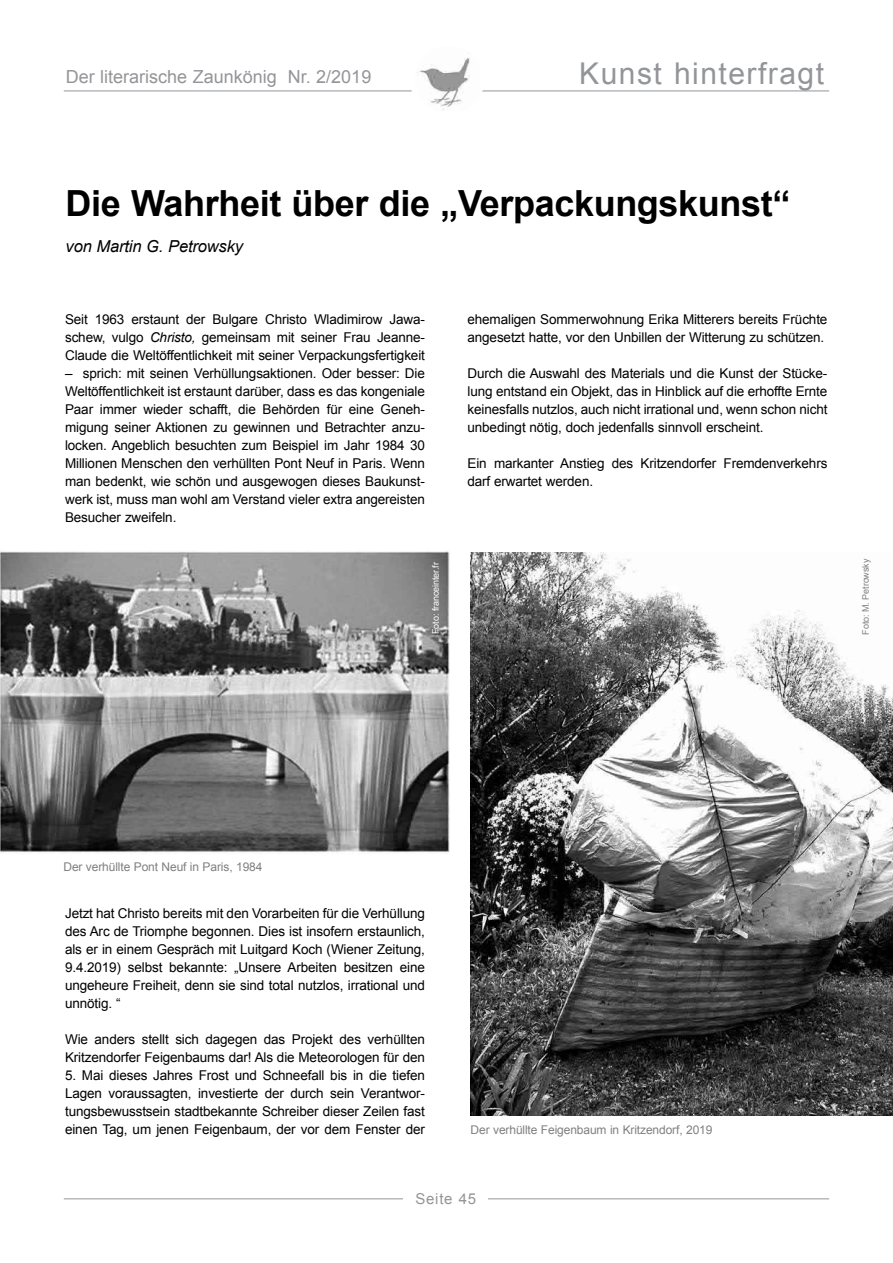
<style>
.page{position:relative;width:893px;height:1263px;background:#fff}
.page>*{position:absolute;margin:0;border:0;box-sizing:border-box;transform-origin:0 0}
.t1{font:700 36px "Arial";letter-spacing:-.01em;color:#000}
.t2{font:30px "Arial";letter-spacing:.05em;color:#939598}
.t3{font:18px "Arial";color:#939598}
.t4{font:italic 16.5px "Arial";letter-spacing:-.01em;color:#000}
.t5{font:15px "Arial";letter-spacing:.05em;color:#939598}
.t6{font:13.5px/18px "Arial";letter-spacing:-.01em;color:#000;text-align:justify}
.t7{font:12px "Arial";letter-spacing:-.01em;color:#808080}
.t8{font:9px "Arial";letter-spacing:-.01em;color:#fff}
.t9{font:9px "Arial";letter-spacing:-.01em;color:#808080}
.s1{font-style:italic}
</style>
<div class="page">
<img style="left:471px;top:552px;width:422px;height:563px">
<img style="left:0;top:551px;width:450px;height:302px">
<hr style="left:64px;top:91px;width:765px;height:1px;background:#939598">
<div style="left:410px;top:45px;width:69px;height:69px;background:#fff;border-radius:50%"></div>
<hr style="left:64px;top:1198px;width:765px;height:1px;background:#939598">
<div style="left:404px;top:1191px;width:84px;height:27px;background:#fff"></div>
<img style="left:417px;top:58px;width:63px;height:52px">
<div style="left:415px;top:45px;width:69px;height:69px;border:1px solid #fff;border-radius:50%"></div>
<h3 class="t3" style="left:66px;top:65px;width:307px">Der literarische Zaunkönig Nr. 2/2019</h3>
<h2 class="t2" style="left:579px;top:54px;width:246px">Kunst hinterfragt</h2>
<h1 class="t1" style="left:66px;top:180px;width:726px">Die Wahrheit über die „Verpackungskunst“</h1>
<p class="t4" style="left:66px;top:236px;width:179px">von Martin G. Petrowsky</p>
<p class="t6" style="left:65px;top:310px;width:361px">Seit 1963 erstaunt der Bulgare Christo Wladimirow Jawa&shy;schew, vulgo <span class="s1">Christo,</span> gemeinsam mit seiner Frau Jeanne-Claude die Weltöffentlichkeit mit seiner Verpackungsfertigkeit</p>
<p class="t6" style="left:65px;top:364px;width:361px">– sprich: mit seinen Verhüllungsaktionen. Oder besser: Die Weltöffentlichkeit ist erstaunt darüber, dass es das kongeniale Paar immer wieder schafft, die Behörden für eine Geneh&shy;migung seiner Aktionen zu gewinnen und Betrachter anzu&shy;locken. Angeblich besuchten zum Beispiel im Jahr 1984 30<br>Millionen Menschen den verhüllten Pont Neuf in Paris. Wenn man bedenkt, wie schön und ausgewogen dieses Baukunst&shy;werk ist, muss man wohl am Verstand vieler extra angereisten Besucher zweifeln.</p>
<p class="t6" style="left:468px;top:310px;width:361px">ehemaligen Sommerwohnung Erika Mitterers bereits Früchte angesetzt hatte, vor den Unbillen der Witterung zu schützen.</p>
<p class="t6" style="left:468px;top:364px;width:361px">Durch die Auswahl des Materials und die Kunst der Stücke&shy;lung entstand ein Objekt, das in Hinblick auf die erhoffte Ernte keinesfalls nutzlos, auch nicht irrational und, wenn schon nicht unbedingt nötig, doch jedenfalls sinnvoll erscheint.</p>
<p class="t6" style="left:468px;top:454px;width:361px">Ein markanter Anstieg des Kritzendorfer Fremdenverkehrs darf erwartet werden.</p>
<p class="t7" style="left:63px;top:859px;width:200px">Der verhüllte Pont Neuf in Paris, 1984</p>
<p class="t8" style="left:430px;top:634px;width:73px;rotate:-90deg">Foto: franceinter.fr</p>
<p class="t9" style="left:860px;top:635px;width:77px;rotate:-90deg">Foto: M. Petrowsky</p>
<p class="t6" style="left:65px;top:904px;width:361px">Jetzt hat Christo bereits mit den Vorarbeiten für die Verhüllung des Arc de Triomphe begonnen. Dies ist insofern erstaunlich, als er in einem Gespräch mit Luitgard Koch (Wiener Zeitung, 9.4.2019) selbst bekannte: „Unsere Arbeiten besitzen eine ungeheure Freiheit, denn sie sind total nutzlos, irrational und unnötig. “</p>
<p class="t6" style="left:65px;top:1030px;width:361px">Wie anders stellt sich dagegen das Projekt des verhüllten<br>Kritzendorfer Feigenbaums dar! Als die Meteorologen für den</p>
<p class="t6" style="left:65px;top:1066px;width:361px">5. Mai dieses Jahres Frost und Schneefall bis in die tiefen Lagen voraussagten, investierte der durch sein Verantwor&shy;tungsbewusstsein stadtbekannte Schreiber dieser Zeilen fast einen Tag, um jenen Feigenbaum, der vor dem Fenster der</p>
<p class="t7" style="left:471px;top:1121px;width:243px">Der verhüllte Feigenbaum in Kritzendorf, 2019</p>
<p class="t5" style="left:415px;top:1188px;width:62px">Seite 45</p>
</div>
